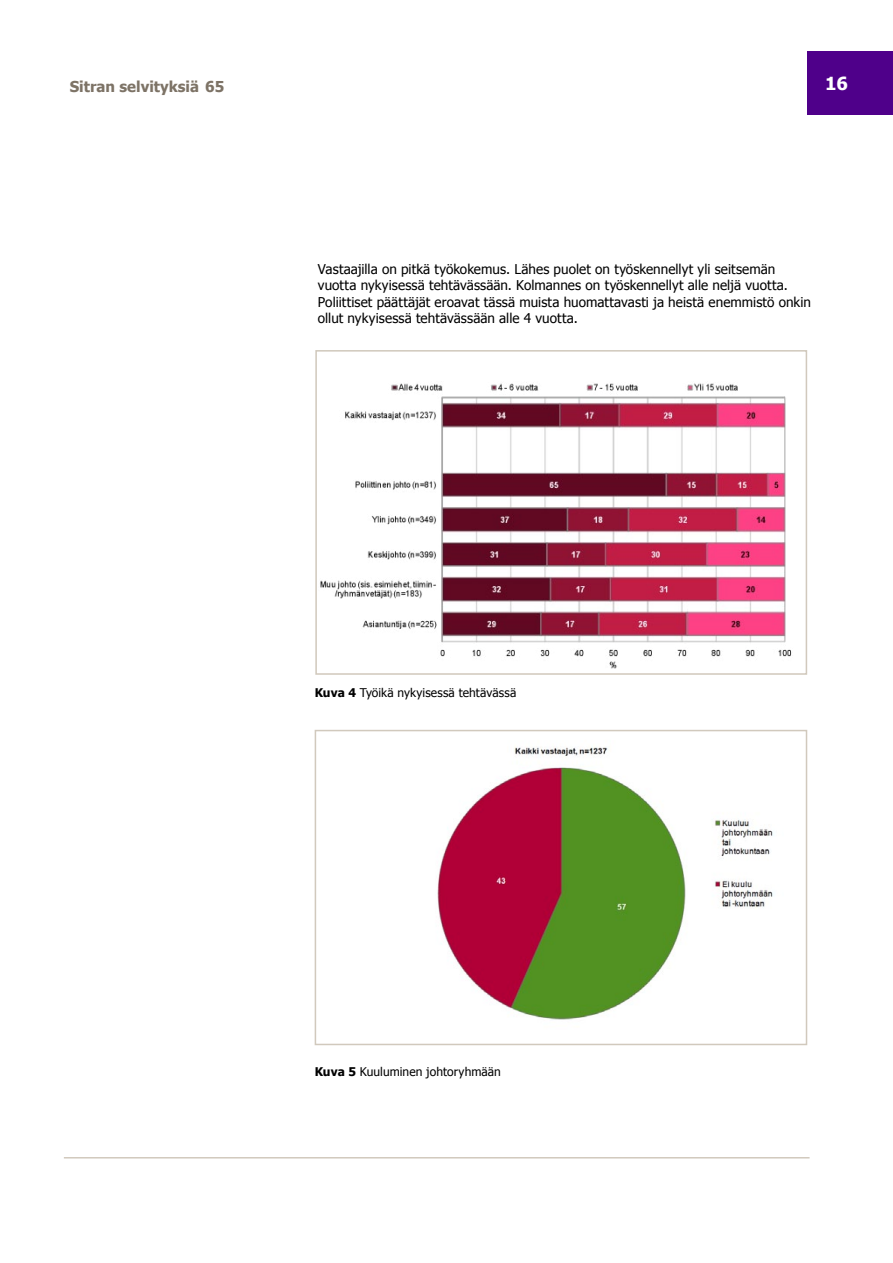
<style>
.page{position:relative;width:893px;height:1263px;background:#fff}
.page>*{position:absolute;margin:0;border:0;box-sizing:border-box;transform-origin:0 0}
.t1{font:700 18px "Tahoma";color:#fff}
.t2{font:700 15px "Tahoma";color:#7d7366}
.t3{font:13.5px/16.5px "Tahoma";letter-spacing:.005em;color:#000}
.t4{font:12px "Tahoma";letter-spacing:.01em;color:#000}
.s1{font-weight:700}
</style>
<div class="page">
<img style="left:320px;top:382px;width:472px;height:287px">
<div style="left:315px;top:350px;width:492px;height:325px;border:2px solid #d1c9bd"></div>
<img style="left:437px;top:747px;width:336px;height:273px">
<div style="left:315px;top:730px;width:492px;height:315px;border:2px solid #d1c9bd"></div>
<div style="left:808px;top:51px;width:85px;height:64px;background:#4f008a"></div>
<hr style="left:64px;top:1157px;width:746px;height:1px;background:#d1c9bd">
<p class="t2" style="left:70px;top:76px;width:156px">Sitran selvityksiä 65</p>
<h1 class="t1" style="left:825px;top:71px;width:24px">16</h1>
<p class="t3" style="left:318px;top:260px;width:495px">Vastaajilla on pitkä työkokemus. Lähes puolet on työskennellyt yli seitsemän vuotta nykyisessä tehtävässään. Kolmannes on työskennellyt alle neljä vuotta.<br>Poliittiset päättäjät eroavat tässä muista huomattavasti ja heistä enemmistö onkin ollut nykyisessä tehtävässään alle 4 vuotta.</p>
<p class="t4" style="left:315px;top:685px;width:203px"><span class="s1">Kuva 4</span> Työikä nykyisessä tehtävässä</p>
<p class="t4" style="left:315px;top:1063px;width:188px"><span class="s1">Kuva 5</span> Kuuluminen johtoryhmään</p>
</div>
